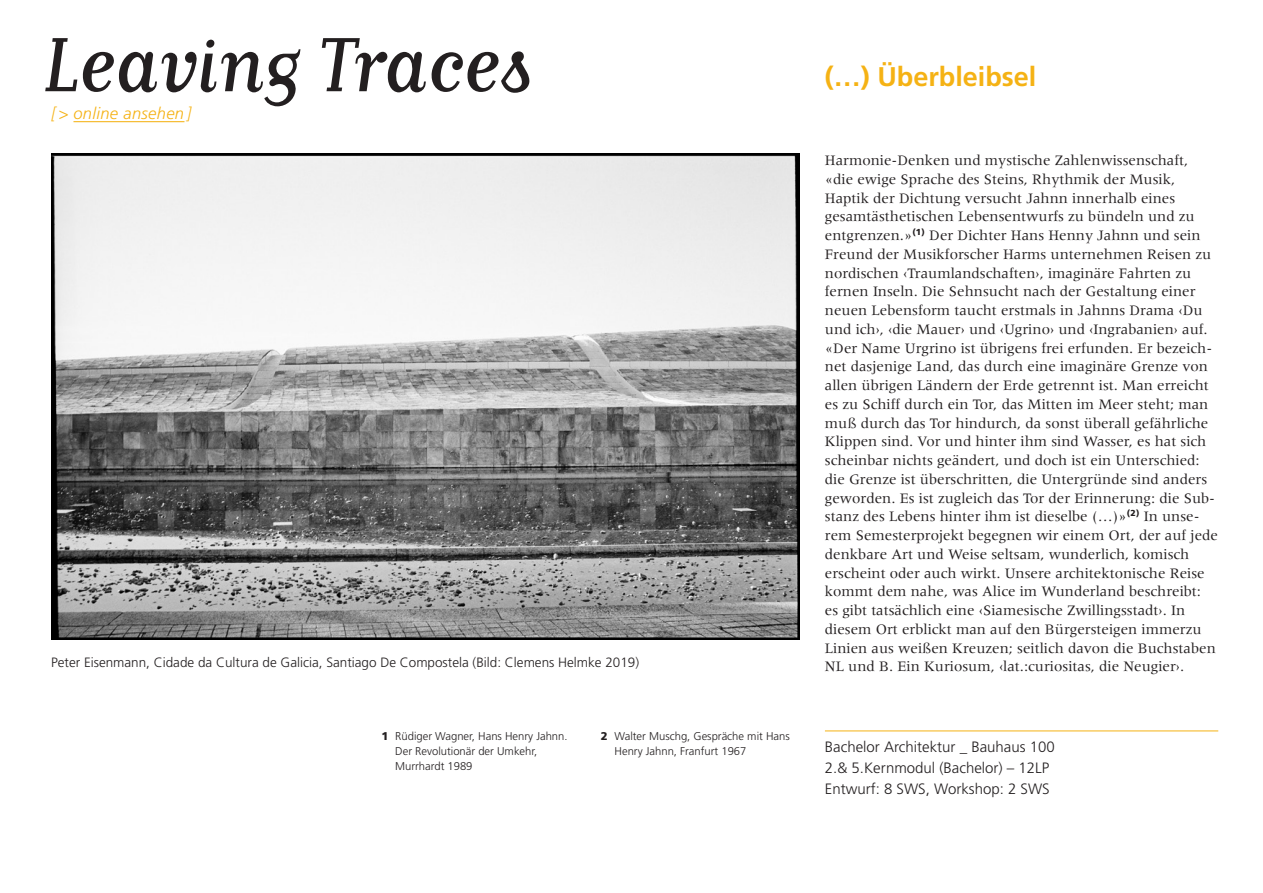
<style>
.page{position:relative;width:1263px;height:893px;background:#fff}
.page>*{position:absolute;margin:0;border:0;box-sizing:border-box;transform-origin:0 0}
.t1{font:90px "Matrix Script";letter-spacing:-.01em;color:#231f20}
.t2{font:700 27px "Frutiger";color:#f5b214}
.t3{font:italic 300 16.5px "Frutiger";letter-spacing:.02em;color:#f5b214}
.t4{font:15px/18.8px "Meridien";color:#231f20}
.t5{font:300 15px/21px "Frutiger";color:#231f20}
.t6{font:300 13.5px "Frutiger";color:#231f20}
.t7{font:300 11.25px/15px "Frutiger";color:#231f20}
.s1{font-weight:900}
</style>
<div class="page">
<hr style="left:825px;top:730px;width:393px;height:1px;background:#f5b214">
<img style="left:51px;top:153px;width:748px;height:487px">
<hr style="left:73px;top:121px;width:111px;height:1px;background:#f5b214">
<h1 class="t1" style="left:43px;top:21px;width:492px">Leaving Traces</h1>
<p class="t3" style="left:51px;top:104px;width:142px">[ &gt; online ansehen ]</p>
<p class="t6" style="left:51px;top:655px;width:590px">Peter Eisenmann, Cidade da Cultura de Galicia, Santiago De Compostela (Bild: Clemens Helmke 2019)</p>
<p class="t7" style="left:395px;top:729px;width:174px;text-indent:-14px"><span class="s1">1</span> Rüdiger Wagner, Hans Henry Jahnn.<br>Der Revolutionär der Umkehr,<br>Murrhardt 1989</p>
<p class="t7" style="left:615px;top:729px;width:177px;text-indent:-14px"><span class="s1">2</span> Walter Muschg, Gespräche mit Hans<br>Henry Jahnn, Franfurt 1967</p>
<h2 class="t2" style="left:825px;top:61px;width:213px">(…) Überbleibsel</h2>
<p class="t4" style="left:825px;top:151px;width:395px">Harmonie-Denken und mystische Zahlenwissenschaft, «die ewige Sprache des Steins, Rhythmik der Musik, Haptik der Dichtung versucht Jahnn innerhalb eines gesamtästhetischen Lebensentwurfs zu bündeln und zu entgrenzen.»<sup>(1)</sup> Der Dichter Hans Henny Jahnn und sein Freund der Musikforscher Harms unternehmen Reisen zu nordischen ‹Traumlandschaften›, imaginäre Fahrten zu fernen Inseln. Die Sehnsucht nach der Gestaltung einer neuen Lebensform taucht erstmals in Jahnns Drama ‹Du und ich›, ‹die Mauer› und ‹Ugrino› und ‹Ingrabanien› auf. «Der Name Urgrino ist übrigens frei erfunden. Er bezeich&shy;net dasjenige Land, das durch eine imaginäre Grenze von allen übrigen Ländern der Erde getrennt ist. Man erreicht es zu Schiff durch ein Tor, das Mitten im Meer steht; man muß durch das Tor hindurch, da sonst überall gefährliche Klippen sind. Vor und hinter ihm sind Wasser, es hat sich scheinbar nichts geändert, und doch ist ein Unterschied: die Grenze ist überschritten, die Untergründe sind anders geworden. Es ist zugleich das Tor der Erinnerung: die Sub&shy;stanz des Lebens hinter ihm ist dieselbe (…)»<sup>(2)</sup> In unse&shy;rem Semesterprojekt begegnen wir einem Ort, der auf jede denkbare Art und Weise seltsam, wunderlich, komisch erscheint oder auch wirkt. Unsere architektonische Reise kommt dem nahe, was Alice im Wunderland beschreibt: es gibt tatsächlich eine ‹Siamesische Zwillingsstadt›. In diesem Ort erblickt man auf den Bürgersteigen immerzu Linien aus weißen Kreuzen; seitlich davon die Buchstaben NL und B. Ein Kuriosum, ‹lat.:curiositas, die Neugier›.</p>
<p class="t5" style="left:825px;top:737px;width:231px">Bachelor Architektur _ Bauhaus 100<br>2.&amp; 5.Kernmodul (Bachelor) – 12LP<br>Entwurf: 8 SWS, Workshop: 2 SWS</p>
</div>
